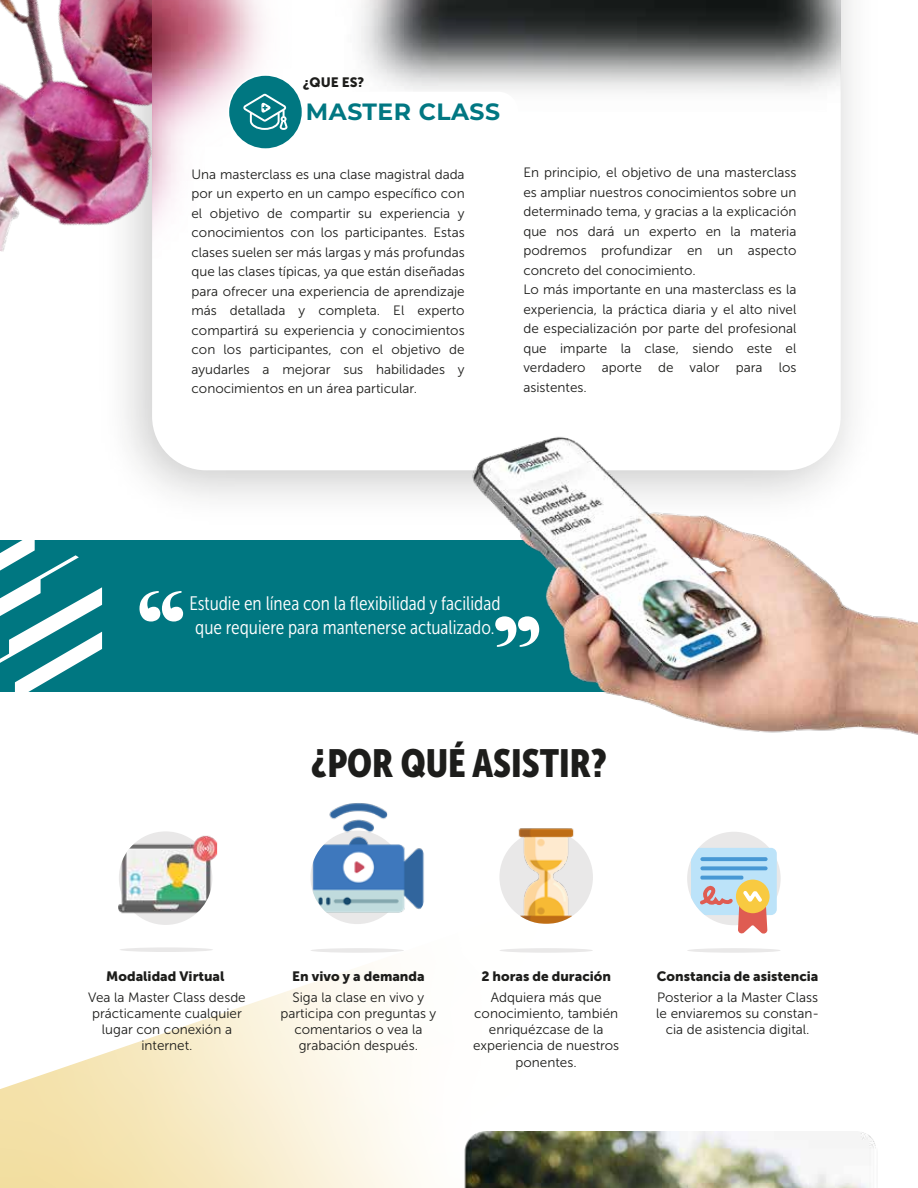
<style>
.page{position:relative;width:918px;height:1188px;background:#fff}
.page>*{position:absolute;margin:0;border:0;box-sizing:border-box;transform-origin:0 0}
.t1{font:39px "Museo Sans Cond 900";color:#1d1d1b}
.t2{font:700 23.55px "Montserrat";letter-spacing:.02em;color:#017782}
.t3{font:19.5px/23.4px "Museo Sans Cond 300";color:#fff;text-align:center}
.t4{font:13.5px/19.5px "Museo Sans 300";color:#1d1d1b;text-align:center}
.t5{font:13.5px "Museo Sans 900";color:#1d1d1b}
</style>
<div class="page">
<svg style="left:0;top:842px;width:727px;height:346px"></svg>
<div style="left:0;top:541px;width:675px;height:151px;background:#007781"></div>
<img style="left:230px;top:1132px;width:646px;height:56px">
<img style="left:0;top:56px;width:80px;height:196px">
<img style="left:0;top:0;width:80px;height:56px">
<img style="left:80px;top:0;width:772px;height:541px">
<svg style="left:152px;top:408px;width:313px;height:62px"></svg>
<img style="left:152px;top:0;width:689px;height:408px">
<div style="left:229px;top:92px;width:289px;height:40px;background:#fff;border-radius:20px"></div>
<svg style="left:228px;top:74px;width:75px;height:76px"></svg>
<div style="left:229px;top:76px;width:73px;height:72px;background:#007781;border-radius:50%"></div>
<svg style="left:243px;top:94px;width:45px;height:36px"></svg>
<svg style="left:139px;top:591px;width:44px;height:31px"></svg>
<svg style="left:0;top:533px;width:102px;height:159px"></svg>
<img style="left:465px;top:386px;width:453px;height:471px">
<img style="left:118px;top:831px;width:99px;height:93px">
<div style="left:120px;top:947px;width:93px;height:5px;background:#e9e8e8;border-radius:50%"></div>
<img style="left:499px;top:825px;width:94px;height:99px">
<div style="left:499px;top:948px;width:94px;height:5px;background:#e9e8e8;border-radius:50%"></div>
<div style="left:310px;top:831px;width:94px;height:93px;background:#e9e8e8;border-radius:50%"></div>
<img style="left:312px;top:803px;width:112px;height:111px">
<div style="left:310px;top:948px;width:94px;height:5px;background:#e9e8e8;border-radius:50%"></div>
<div style="left:687px;top:948px;width:94px;height:5px;background:#e9e8e8;border-radius:50%"></div>
<div style="left:687px;top:832px;width:94px;height:93px;background:#e9e8e8;border-radius:50%"></div>
<div style="left:691px;top:848px;width:86px;height:67px;background:#bce3f9;border-radius:6px"></div>
<svg style="left:700px;top:857px;width:68px;height:4px"></svg>
<svg style="left:700px;top:866px;width:68px;height:4px"></svg>
<svg style="left:700px;top:876px;width:43px;height:4px"></svg>
<div style="left:736px;top:880px;width:34px;height:33px;background:#f8ca41;border-radius:17px"></div>
<svg style="left:697px;top:882px;width:71px;height:53px"></svg>
<p class="t5" style="left:303px;top:74px;width:63px">¿QUE ES?</p>
<h2 class="t2" style="left:306px;top:96px;width:196px">MASTER CLASS</h2>
<p class="t4" style="left:192px;top:165px;width:275px;text-align:justify">Una masterclass es una clase magistral dada por un experto en un campo específico con el objetivo de compartir su experiencia y conocimientos con los participantes. Estas clases suelen ser más largas y más profundas que las clases típicas, ya que están diseñadas para ofrecer una experiencia de aprendizaje más detallada y completa. El experto compartirá su experiencia y conocimientos con los participantes, con el objetivo de ayudarles a mejorar sus habilidades y conocimientos en un área particular.</p>
<p class="t4" style="left:523px;top:163px;width:275px;text-align:left">En principio, el objetivo de una masterclass es ampliar nuestros conocimientos sobre un determinado tema, y gracias a la explicación que nos dará un experto en la materia podremos profundizar en un aspecto concreto del conocimiento.<br>Lo más importante en una masterclass es la experiencia, la práctica diaria y el alto nivel de especialización por parte del profesional que imparte la clase, siendo este el verdadero aporte de valor para los asistentes.</p>
<h3 class="t3" style="left:189px;top:592px;width:313px">Estudie en línea con la flexibilidad y facilidad que requiere para mantenerse actualizado.</h3>
<h1 class="t1" style="left:311px;top:741px;width:298px">¿POR QUÉ ASISTIR?</h1>
<p class="t5" style="left:106px;top:969px;width:120px">Modalidad Virtual</p>
<p class="t5" style="left:292px;top:969px;width:134px">En vivo y a demanda</p>
<p class="t5" style="left:481px;top:969px;width:131px">2 horas de duración</p>
<p class="t5" style="left:657px;top:969px;width:163px">Constancia de asistencia</p>
<p class="t4" style="left:88px;top:989px;width:159px;line-height:16.2px">Vea la Master Class desde prácticamente cualquier lugar con conexión a internet.</p>
<p class="t4" style="left:281px;top:989px;width:157px;line-height:16.2px">Siga la clase en vivo y participa con preguntas y comentarios o vea la grabación después.</p>
<p class="t4" style="left:473px;top:989px;width:148px;line-height:16.2px">Adquiera más que conocimiento, también enriquézcase de la experiencia de nuestros ponentes.</p>
<p class="t4" style="left:656px;top:989px;width:164px;line-height:16.2px">Posterior a la Master Class le enviaremos su constan&shy;cia de asistencia digital.</p>
</div>
